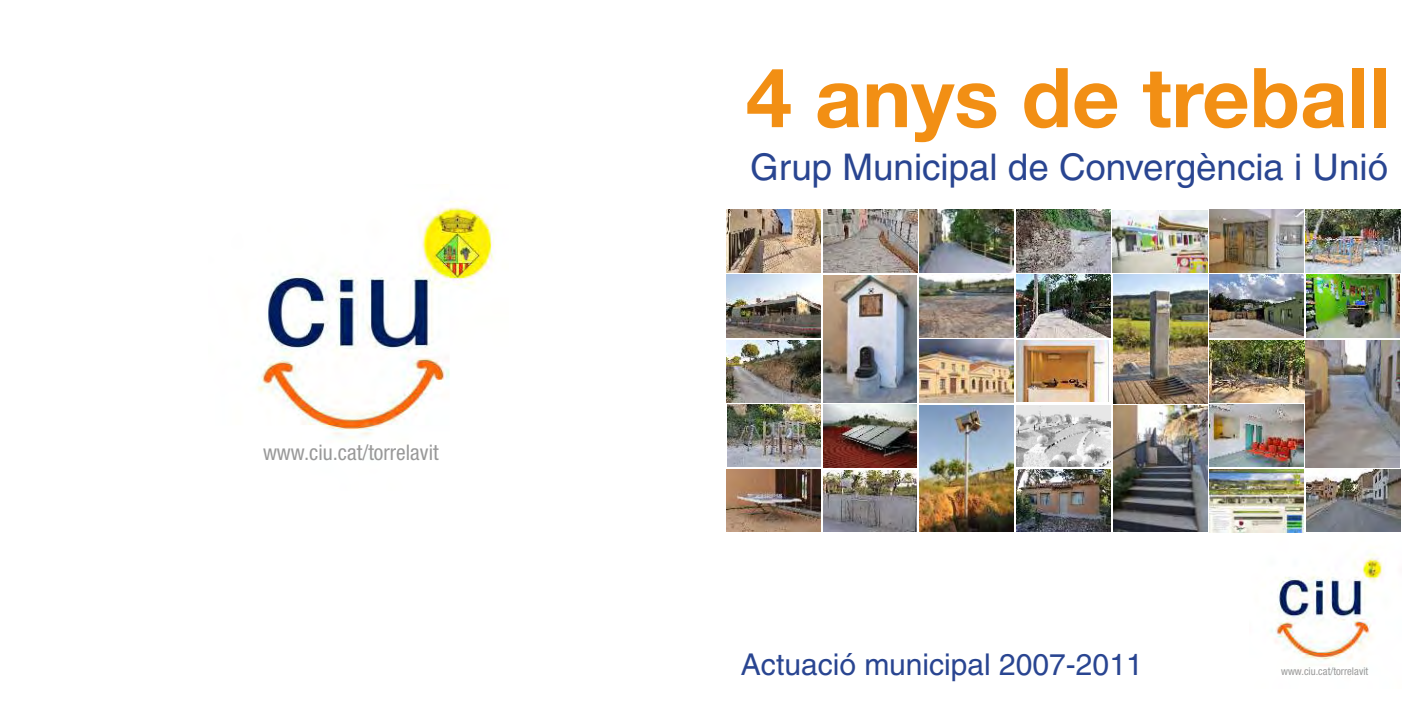
<style>
.page{position:relative;width:1418px;height:709px;background:#fff}
.page>*{position:absolute;margin:0;border:0;box-sizing:border-box;transform-origin:0 0}
.t1{font:700 82.62px "Helvetica 75";color:#f28f14}
.t2{font:condensed 36.75px "Helvetica";color:#294591}
.t3{font:condensed 30px "Helvetica";color:#294591}
.t4{font:condensed 21.5px "Helvetica 57";color:#999}
.t5{font:condensed 10.62px "Helvetica 57";color:#999}
</style>
<div class="page">
<img style="left:257px;top:201px;width:238px;height:238px">
<img style="left:1249px;top:532px;width:135px;height:130px">
<img style="left:1306px;top:469px;width:93px;height:63px">
<img style="left:1016px;top:469px;width:94px;height:63px">
<img style="left:1306px;top:275px;width:93px;height:62px">
<img style="left:919px;top:275px;width:94px;height:63px">
<img style="left:1209px;top:405px;width:94px;height:62px">
<img style="left:1209px;top:275px;width:94px;height:62px">
<img style="left:1113px;top:405px;width:94px;height:127px">
<img style="left:919px;top:340px;width:94px;height:63px">
<img style="left:919px;top:405px;width:94px;height:127px">
<img style="left:823px;top:275px;width:93px;height:127px">
<img style="left:1112px;top:210px;width:95px;height:62px">
<img style="left:1016px;top:210px;width:94px;height:62px">
<img style="left:1305px;top:340px;width:94px;height:127px">
<img style="left:919px;top:210px;width:94px;height:62px">
<img style="left:727px;top:210px;width:93px;height:62px">
<img style="left:726px;top:469px;width:94px;height:63px">
<img style="left:823px;top:404px;width:93px;height:63px">
<img style="left:1016px;top:274px;width:94px;height:63px">
<img style="left:823px;top:470px;width:93px;height:61px">
<img style="left:1209px;top:340px;width:94px;height:62px">
<img style="left:1305px;top:210px;width:95px;height:63px">
<img style="left:727px;top:405px;width:93px;height:62px">
<img style="left:727px;top:340px;width:93px;height:62px">
<img style="left:726px;top:275px;width:94px;height:62px">
<img style="left:1209px;top:210px;width:94px;height:62px">
<img style="left:823px;top:210px;width:94px;height:62px">
<img style="left:1209px;top:469px;width:94px;height:63px">
<img style="left:1016px;top:340px;width:92px;height:62px">
<img style="left:1016px;top:405px;width:94px;height:61px">
<img style="left:1113px;top:275px;width:94px;height:128px">
<p class="t4" style="left:263px;top:445px;width:177px">www.ciu.cat/torrelavit</p>
<h1 class="t1" style="left:746px;top:68px;width:645px">4 anys de treball</h1>
<p class="t2" style="left:750px;top:154px;width:639px">Grup Municipal de Convergència i Unió</p>
<p class="t3" style="left:741px;top:653px;width:403px">Actuació municipal 2007-2011</p>
<p class="t5" style="left:1281px;top:667px;width:89px">www.ciu.cat/torrelavit</p>
</div>
